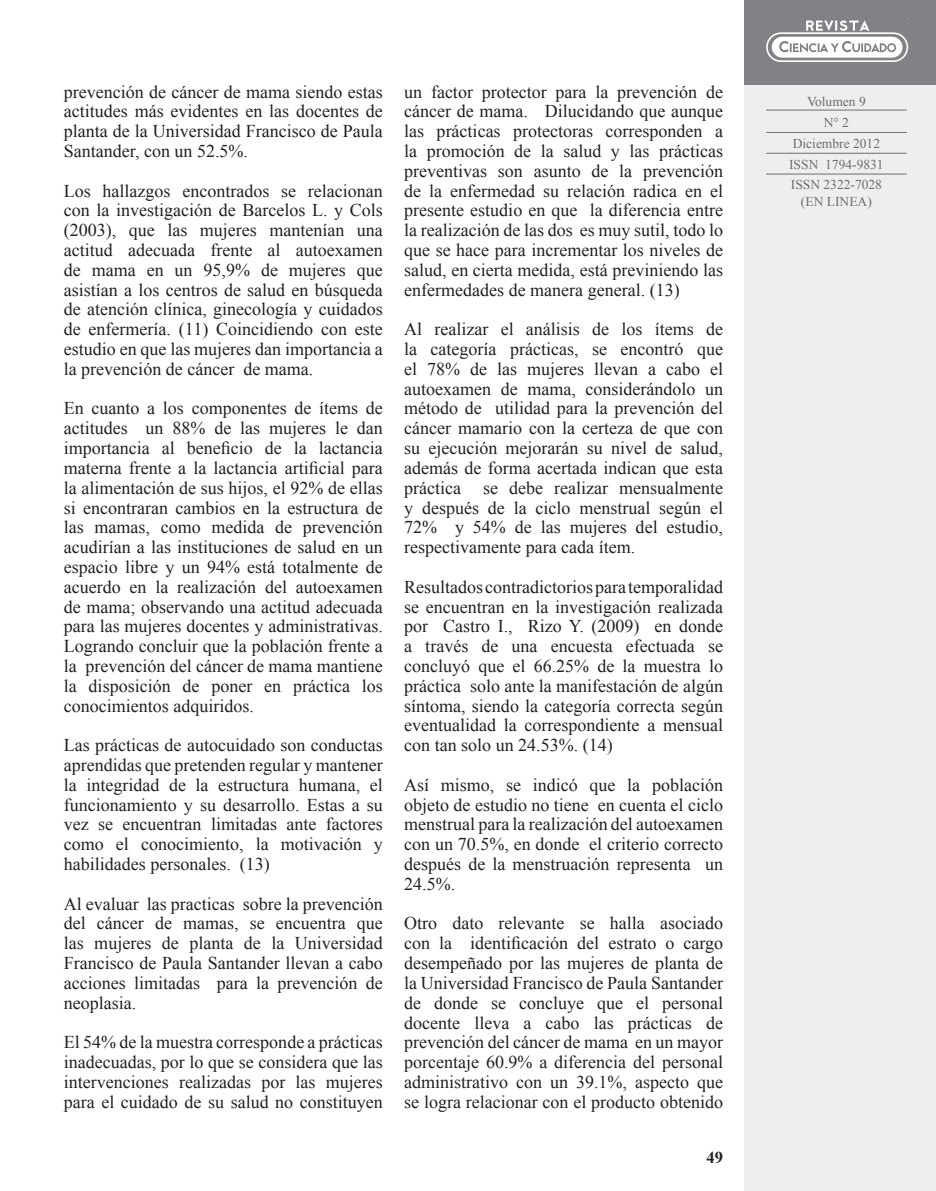
<style>
.page{position:relative;width:936px;height:1191px;background:#fff}
.page>*{position:absolute;margin:0;border:0;box-sizing:border-box;transform-origin:0 0}
.t1{font:18px/19.8px "Times New Roman";color:#231f20;text-align:justify}
.t2{font:700 16.5px "Times New Roman";color:#231f20}
.t3{font:13.5px/20.7px "Times New Roman";color:#6c6d70;text-align:center}
</style>
<div class="page">
<div style="left:744px;top:0;width:191px;height:1191px;background:#eeeeef"></div>
<div style="left:744px;top:0;width:191px;height:84px;background:#808285"></div>
<div style="left:771px;top:37px;width:131px;height:21px;background:#fff;border-radius:10px"></div>
<div style="left:766px;top:32px;width:142px;height:30px;border:2px solid #fff;border-radius:14px"></div>
<svg style="left:806px;top:20px;width:63px;height:11px"></svg>
<svg style="left:779px;top:41px;width:117px;height:11px"></svg>
<hr style="left:766px;top:110px;width:140px;height:1px;background:#6c6d70">
<hr style="left:766px;top:132px;width:140px;height:1px;background:#6c6d70">
<hr style="left:766px;top:153px;width:140px;height:1px;background:#6c6d70">
<hr style="left:766px;top:174px;width:140px;height:1px;background:#6c6d70">
<p class="t1" style="left:64px;top:81px;width:320px">prevención de cáncer de mama siendo estas actitudes más evidentes en las docentes de planta de la Universidad Francisco de Paula Santander, con un 52.5%.</p>
<p class="t1" style="left:64px;top:180px;width:320px">Los hallazgos encontrados se relacionan con la investigación de Barcelos L. y Cols (2003), que las mujeres mantenían una actitud adecuada frente al autoexamen de mama en un 95,9% de mujeres que asistían a los centros de salud en búsqueda de atención clínica, ginecología y cuidados de enfermería. (11) Coincidiendo con este estudio en que las mujeres dan importancia a la prevención de cáncer de mama.</p>
<p class="t1" style="left:64px;top:398px;width:320px">En cuanto a los componentes de ítems de actitudes un 88% de las mujeres le dan importancia al beneficio de la lactancia materna frente a la lactancia artificial para la alimentación de sus hijos, el 92% de ellas si encontraran cambios en la estructura de las mamas, como medida de prevención acudirían a las instituciones de salud en un espacio libre y un 94% está totalmente de acuerdo en la realización del autoexamen de mama; observando una actitud adecuada para las mujeres docentes y administrativas.<br>Logrando concluir que la población frente a la prevención del cáncer de mama mantiene la disposición de poner en práctica los conocimientos adquiridos.</p>
<p class="t1" style="left:64px;top:735px;width:320px">Las prácticas de autocuidado son conductas aprendidas que pretenden regular y mantener la integridad de la estructura humana, el funcionamiento y su desarrollo. Estas a su vez se encuentran limitadas ante factores como el conocimiento, la motivación y habilidades personales. (13)</p>
<p class="t1" style="left:64px;top:893px;width:320px">Al evaluar las practicas sobre la prevención del cáncer de mamas, se encuentra que las mujeres de planta de la Universidad Francisco de Paula Santander llevan a cabo acciones limitadas para la prevención de neoplasia.</p>
<p class="t1" style="left:64px;top:1032px;width:320px">El 54% de la muestra corresponde a prácticas inadecuadas, por lo que se considera que las intervenciones realizadas por las mujeres para el cuidado de su salud no constituyen</p>
<p class="t1" style="left:404px;top:81px;width:320px">un factor protector para la prevención de cáncer de mama. Dilucidando que aunque las prácticas protectoras corresponden a la promoción de la salud y las prácticas preventivas son asunto de la prevención de la enfermedad su relación radica en el presente estudio en que la diferencia entre la realización de las dos es muy sutil, todo lo que se hace para incrementar los niveles de salud, en cierta medida, está previniendo las enfermedades de manera general. (13)</p>
<p class="t1" style="left:404px;top:319px;width:320px">Al realizar el análisis de los ítems de la categoría prácticas, se encontró que el 78% de las mujeres llevan a cabo el autoexamen de mama, considerándolo un método de utilidad para la prevención del cáncer mamario con la certeza de que con su ejecución mejorarán su nivel de salud, además de forma acertada indican que esta práctica se debe realizar mensualmente y después de la ciclo menstrual según el 72% y 54% de las mujeres del estudio, respectivamente para cada ítem.</p>
<p class="t1" style="left:404px;top:576px;width:320px">Resultados contradictorios para temporalidad se encuentran en la investigación realizada por Castro I., Rizo Y. (2009) en donde a través de una encuesta efectuada se concluyó que el 66.25% de la muestra lo práctica solo ante la manifestación de algún síntoma, siendo la categoría correcta según eventualidad la correspondiente a mensual con tan solo un 24.53%. (14)</p>
<p class="t1" style="left:404px;top:774px;width:320px">Así mismo, se indicó que la población objeto de estudio no tiene en cuenta el ciclo menstrual para la realización del autoexamen con un 70.5%, en donde el criterio correcto después de la menstruación representa un 24.5%.</p>
<p class="t1" style="left:404px;top:913px;width:320px">Otro dato relevante se halla asociado con la identificación del estrato o cargo desempeñado por las mujeres de planta de la Universidad Francisco de Paula Santander de donde se concluye que el personal docente lleva a cabo las prácticas de prevención del cáncer de mama en un mayor porcentaje 60.9% a diferencia del personal administrativo con un 39.1%, aspecto que se logra relacionar con el producto obtenido</p>
<p class="t2" style="left:706px;top:1146px;width:18px">49</p>
<p class="t3" style="left:789px;top:91px;width:96px">Volumen 9<br>N° 2<br>Diciembre 2012<br>ISSN 1794-9831<br>ISSN 2322-7028</p>
<p class="t3" style="left:801px;top:191px;width:72px">(EN LINEA)</p>
</div>
